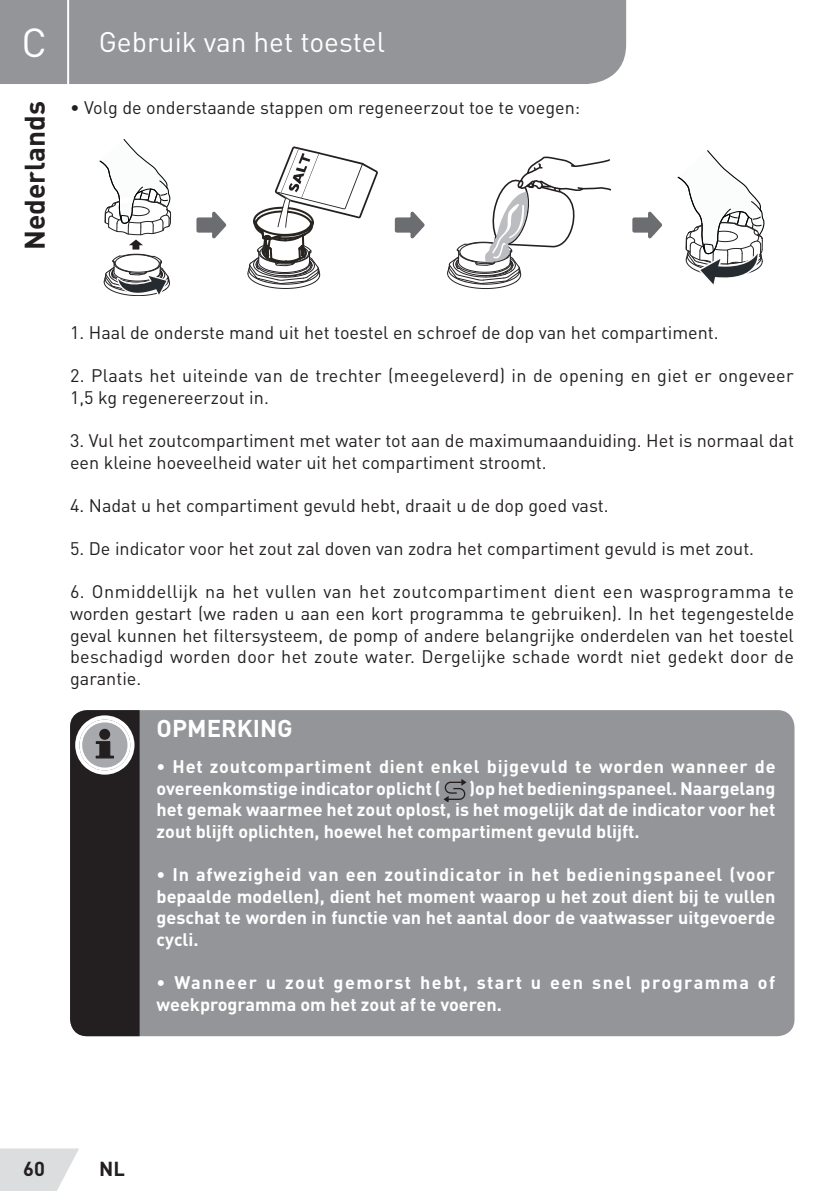
<style>
.page{position:relative;width:840px;height:1191px;background:#fff}
.page>*{position:absolute;margin:0;border:0;box-sizing:border-box;transform-origin:0 0}
.t1{font:40px "DIN Pro";color:#fff}
.t2{font:28px "DIN Pro";color:#fff}
.t3{font:700 28px "DIN Pro";color:#231f20}
.t4{font:700 24px "DIN Pro";color:#fff}
.t5{font:700 20px "DIN Pro";color:#231f20}
.t6{font:18px/21.6px "DIN Pro";color:#231f20}
.t7{font:700 18px/21.6px "DIN Pro";color:#fff;text-align:justify}
.t8{font:700 18px/21.6px "DIN Pro";letter-spacing:.045em;color:#fff}
.t9{font:700 18px/21.6px "DIN Pro";letter-spacing:.075em;color:#fff}
</style>
<div class="page">
<svg style="left:0;top:1148px;width:79px;height:43px;background:#e1e2e3"></svg>
<div style="left:0;top:0;width:625px;height:84px;background:#939598"></div>
<hr style="left:67px;top:0;width:2px;height:94px;background:#fff">
<svg style="left:447px;top:156px;width:164px;height:133px"></svg>
<svg style="left:677px;top:150px;width:87px;height:135px"></svg>
<svg style="left:99px;top:139px;width:72px;height:157px"></svg>
<svg style="left:247px;top:146px;width:130px;height:143px"></svg>
<svg style="left:632px;top:211px;width:30px;height:28px"></svg>
<svg style="left:394px;top:211px;width:31px;height:28px"></svg>
<svg style="left:196px;top:211px;width:31px;height:28px"></svg>
<div style="left:70px;top:710px;width:724px;height:326px;background:#939598;border-radius:17px"></div>
<svg style="left:443px;top:779px;width:23px;height:22px"></svg>
<svg style="left:70px;top:710px;width:69px;height:326px;background:#373334"></svg>
<div style="left:99px;top:729px;width:11px;height:11px;background:#231f20;border-radius:50%"></div>
<h1 class="t1" style="left:21px;top:15px;width:27px">C</h1>
<h2 class="t3" style="left:16px;top:250px;width:150px;rotate:-90deg">Nederlands</h2>
<h2 class="t2" style="left:99px;top:23px;width:287px">Gebruik van het toestel</h2>
<p class="t6" style="left:70px;top:96px;width:511px">• Volg de onderstaande stappen om regeneerzout toe te voegen:</p>
<p class="t6" style="left:70px;top:321px;width:649px">1. Haal de onderste mand uit het toestel en schroef de dop van het compartiment.</p>
<p class="t6" style="left:70px;top:364px;width:724px">2. Plaats het uiteinde van de trechter (meegeleverd) in de opening en giet er ongeveer<br>1,5 kg regenereerzout in.</p>
<p class="t6" style="left:70px;top:429px;width:725px">3. Vul het zoutcompartiment met water tot aan de maximumaanduiding. Het is normaal dat een kleine hoeveelheid water uit het compartiment stroomt.</p>
<p class="t6" style="left:70px;top:494px;width:539px">4. Nadat u het compartiment gevuld hebt, draait u de dop goed vast.</p>
<p class="t6" style="left:70px;top:537px;width:685px">5. De indicator voor het zout zal doven van zodra het compartiment gevuld is met zout.</p>
<p class="t6" style="left:70px;top:580px;width:725px;text-align:justify">6. Onmiddellijk na het vullen van het zoutcompartiment dient een wasprogramma te worden gestart (we raden u aan een kort programma te gebruiken). In het tegengestelde geval kunnen het filtersysteem, de pomp of andere belangrijke onderdelen van het toestel beschadigd worden door het zoute water. Dergelijke schade wordt niet gedekt door de garantie.</p>
<h3 class="t4" style="left:156px;top:711px;width:137px">OPMERKING</h3>
<p class="t8" style="left:156px;top:755px;width:620px">• Het zoutcompartiment dient enkel bijgevuld te worden wanneer de overeenkomstige indicator oplicht (</p>
<p class="t7" style="left:156px;top:776px;width:620px;text-indent:312px">)op het bedieningspaneel. Naargelang het gemak waarmee het zout oplost, is het mogelijk dat de indicator voor het zout blijft oplichten, hoewel het compartiment gevuld blijft.</p>
<p class="t7" style="left:156px;top:863px;width:620px">• In afwezigheid van een zoutindicator in het bedieningspaneel (voor bepaalde modellen), dient het moment waarop u het zout dient bij te vullen geschat te worden in functie van het aantal door de vaatwasser uitgevoerde cycli.</p>
<p class="t9" style="left:156px;top:971px;width:620px">• Wanneer u zout gemorst hebt, start u een snel programma of weekprogramma om het zout af te voeren.</p>
<p class="t5" style="left:23px;top:1155px;width:23px">60</p>
<p class="t5" style="left:99px;top:1155px;width:27px">NL</p>
</div>
